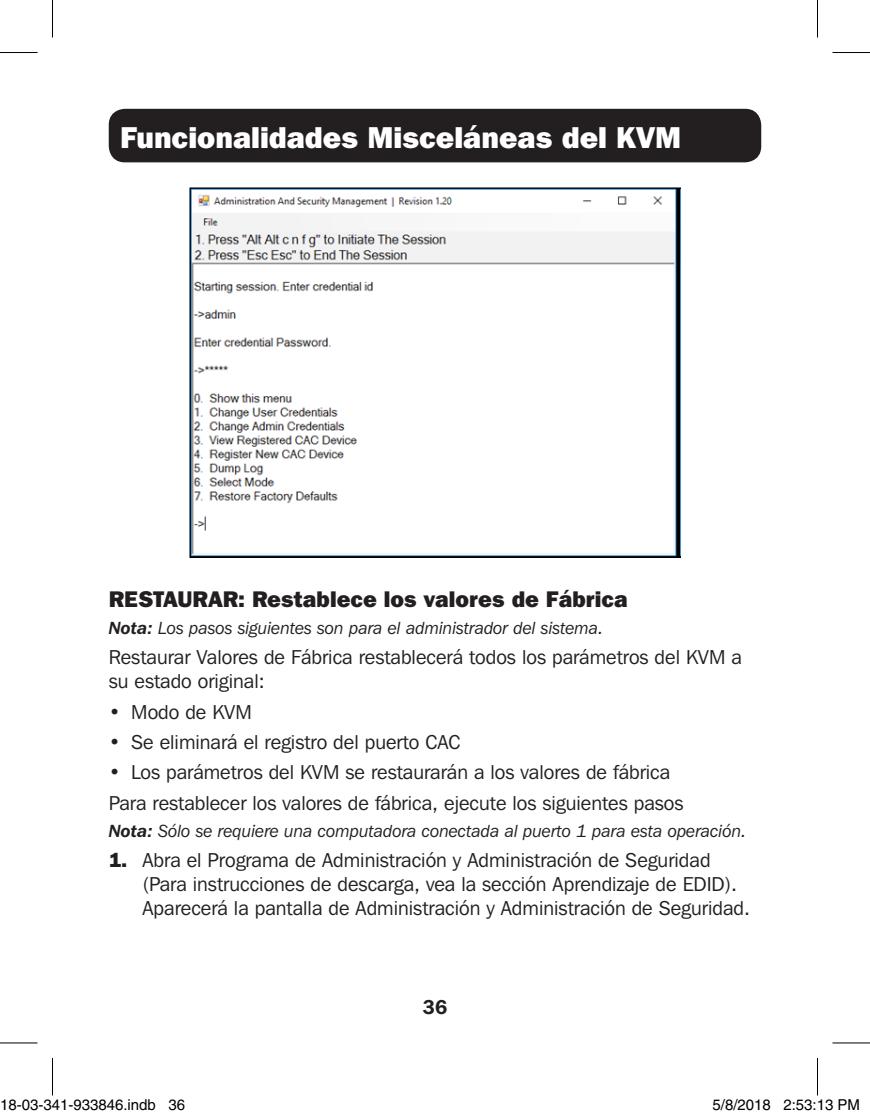
<style>
.page{position:relative;width:870px;height:1118px;background:#fff}
.page>*{position:absolute;margin:0;border:0;box-sizing:border-box;transform-origin:0 0}
.t1{font:800 30px "Franklin Gothic IT Cby BT";color:#fff}
.t2{font:800 22.5px "Franklin Gothic IT Cby BT";color:#231f20}
.t3{font:20px/24px "Franklin Gothic IT Cby BT";color:#231f20}
.t4{font:600 20px "Franklin Gothic IT Cby BT";color:#231f20}
.t5{font:italic 17.5px "Franklin Gothic IT Cby BT";color:#231f20}
.t6{font:15px "Helvetica";color:#000}
.s1{font-weight:600}
.s2{font-weight:800}
</style>
<div class="page">
<img style="left:189px;top:188px;width:492px;height:369px">
<div style="left:109px;top:109px;width:652px;height:53px;background:#231f20;border-radius:16px"></div>
<hr style="left:0;top:52px;width:38px;height:1px;background:#000">
<hr style="left:832px;top:52px;width:38px;height:1px;background:#000">
<hr style="left:0;top:1042px;width:38px;height:1px;background:#000">
<hr style="left:832px;top:1042px;width:38px;height:1px;background:#000">
<hr style="left:52px;top:0;width:1px;height:38px;background:#000">
<hr style="left:52px;top:1058px;width:1px;height:37px;background:#000">
<hr style="left:817px;top:0;width:1px;height:38px;background:#000">
<hr style="left:817px;top:1058px;width:1px;height:37px;background:#000">
<div style="left:23px;top:1100px;width:6px;height:10px;border:1px solid #fff;border-radius:50%"></div>
<div style="left:22px;top:1099px;width:8px;height:12px;border:1px solid #fff;border-radius:50%"></div>
<div style="left:747px;top:1100px;width:6px;height:10px;border:1px solid #fff;border-radius:50%"></div>
<div style="left:746px;top:1099px;width:8px;height:12px;border:1px solid #fff;border-radius:50%"></div>
<p class="t1" style="left:120px;top:118px;width:563px">Funcionalidades Misceláneas del KVM</p>
<p class="t2" style="left:109px;top:584px;width:520px">RESTAURAR: Restablece los valores de Fábrica</p>
<p class="t5" style="left:109px;top:617px;width:496px"><span class="s1">Nota:</span> Los pasos siguientes son para el administrador del sistema.</p>
<p class="t3" style="left:109px;top:645px;width:635px">Restaurar Valores de Fábrica restablecerá todos los parámetros del KVM a su estado original:</p>
<p class="t3" style="left:109px;top:699px;width:145px">• Modo de KVM</p>
<p class="t3" style="left:109px;top:729px;width:353px">• Se eliminará el registro del puerto CAC</p>
<p class="t3" style="left:109px;top:760px;width:563px">• Los parámetros del KVM se restaurarán a los valores de fábrica</p>
<p class="t3" style="left:109px;top:790px;width:576px">Para restablecer los valores de fábrica, ejecute los siguientes pasos</p>
<p class="t5" style="left:109px;top:820px;width:639px"><span class="s1">Nota:</span> Sólo se requiere una computadora conectada al puerto 1 para esta operación.</p>
<p class="t3" style="left:142px;top:848px;width:609px;text-indent:-34px"><span class="s2">1.</span> Abra el Programa de Administración y Administración de Seguridad (Para instrucciones de descarga, vea la sección Aprendizaje de EDID).<br>Aparecerá la pantalla de Administración y Administración de Seguridad.</p>
<p class="t4" style="left:423px;top:994px;width:26px">36</p>
<p class="t6" style="left:0;top:1096px;width:187px">18-03-341-933846.indb 36</p>
<p class="t6" style="left:712px;top:1096px;width:149px">5/8/2018 2:53:13 PM</p>
</div>
